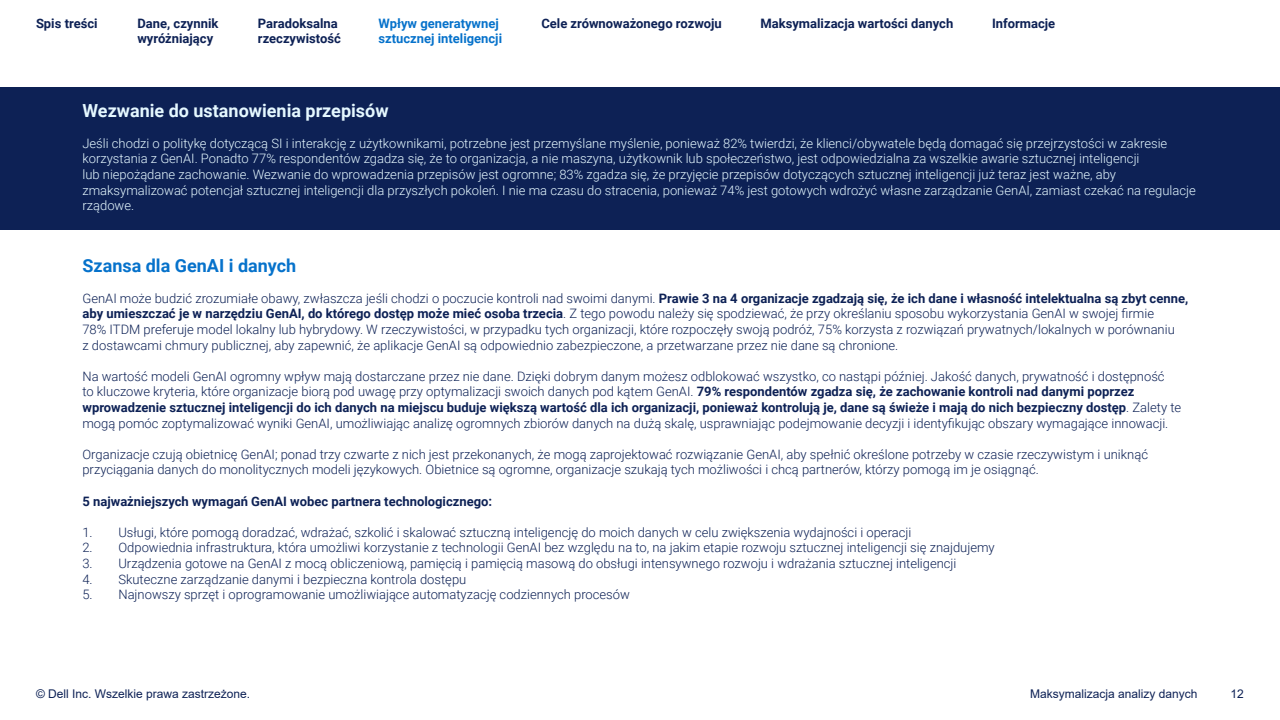
<style>
.page{position:relative;width:1280px;height:720px;background:#fff}
.page>*{position:absolute;margin:0;border:0;box-sizing:border-box;transform-origin:0 0}
.t1{font:700 18px "Roboto";color:#e5f8ff}
.t2{font:700 18px "Roboto";color:#0672cb}
.t3{font:300 13px/15.6px "Roboto";color:#0d2155}
.t4{font:300 13px/15.6px "Roboto";color:#e5f8ff}
.t5{font:700 13px/15.6px "Roboto";color:#0d2155}
.t6{font:700 13px/15.6px "Roboto";color:#0672cb}
.t7{font:12px "Arial";color:#0d2155}
.s1{font-weight:700}
</style>
<div class="page">
<div style="left:0;top:88px;width:1280px;height:142px;background:#0d2155"></div>
<p class="t5" style="left:36px;top:15px;width:63px">Spis treści</p>
<p class="t5" style="left:137px;top:15px;width:83px">Dane, czynnik wyróżniający</p>
<p class="t5" style="left:258px;top:15px;width:84px">Paradoksalna rzeczywistość</p>
<p class="t6" style="left:378px;top:15px;width:125px">Wpływ generatywnej sztucznej inteligencji</p>
<p class="t5" style="left:541px;top:15px;width:182px">Cele zrównoważonego rozwoju</p>
<p class="t5" style="left:760px;top:15px;width:194px">Maksymalizacja wartości danych</p>
<p class="t5" style="left:992px;top:15px;width:65px">Informacje</p>
<p class="t1" style="left:82px;top:97px;width:308px">Wezwanie do ustanowienia przepisów</p>
<p class="t4" style="left:82px;top:135px;width:1115px">Jeśli chodzi o politykę dotyczącą SI i interakcję z użytkownikami, potrzebne jest przemyślane myślenie, ponieważ 82% twierdzi, że klienci/obywatele będą domagać się przejrzystości w zakresie korzystania z GenAI. Ponadto 77% respondentów zgadza się, że to organizacja, a nie maszyna, użytkownik lub społeczeństwo, jest odpowiedzialna za wszelkie awarie sztucznej inteligencji<br>lub niepożądane zachowanie. Wezwanie do wprowadzenia przepisów jest ogromne; 83% zgadza się, że przyjęcie przepisów dotyczących sztucznej inteligencji już teraz jest ważne, aby zmaksymalizować potencjał sztucznej inteligencji dla przyszłych pokoleń. I nie ma czasu do stracenia, ponieważ 74% jest gotowych wdrożyć własne zarządzanie GenAI, zamiast czekać na regulacje rządowe.</p>
<p class="t2" style="left:82px;top:252px;width:215px">Szansa dla GenAI i danych</p>
<p class="t3" style="left:82px;top:290px;width:1107px">GenAI może budzić zrozumiałe obawy, zwłaszcza jeśli chodzi o poczucie kontroli nad swoimi danymi. <span class="s1">Prawie 3 na 4 organizacje zgadzają się, że ich dane i własność intelektualna są zbyt cenne, aby umieszczać je w narzędziu GenAI, do którego dostęp może mieć osoba trzecia</span>. Z tego powodu należy się spodziewać, że przy określaniu sposobu wykorzystania GenAI w swojej firmie<br>78% ITDM preferuje model lokalny lub hybrydowy. W rzeczywistości, w przypadku tych organizacji, które rozpoczęły swoją podróż, 75% korzysta z rozwiązań prywatnych/lokalnych w porównaniu<br>z dostawcami chmury publicznej, aby zapewnić, że aplikacje GenAI są odpowiednio zabezpieczone, a przetwarzane przez nie dane są chronione.</p>
<p class="t3" style="left:82px;top:368px;width:1100px">Na wartość modeli GenAI ogromny wpływ mają dostarczane przez nie dane. Dzięki dobrym danym możesz odblokować wszystko, co nastąpi później. Jakość danych, prywatność i dostępność<br>to kluczowe kryteria, które organizacje biorą pod uwagę przy optymalizacji swoich danych pod kątem GenAI. <span class="s1">79% respondentów zgadza się, że zachowanie kontroli nad danymi poprzez wprowadzenie sztucznej inteligencji do ich danych na miejscu buduje większą wartość dla ich organizacji, ponieważ kontrolują je, dane są świeże i mają do nich bezpieczny dostęp</span>. Zalety te mogą pomóc zoptymalizować wyniki GenAI, umożliwiając analizę ogromnych zbiorów danych na dużą skalę, usprawniając podejmowanie decyzji i identyfikując obszary wymagające innowacji.</p>
<p class="t3" style="left:82px;top:446px;width:1067px">Organizacje czują obietnicę GenAI; ponad trzy czwarte z nich jest przekonanych, że mogą zaprojektować rozwiązanie GenAI, aby spełnić określone potrzeby w czasie rzeczywistym i uniknąć przyciągania danych do monolitycznych modeli językowych. Obietnice są ogromne, organizacje szukają tych możliwości i chcą partnerów, którzy pomogą im je osiągnąć.</p>
<p class="t5" style="left:82px;top:493px;width:411px">5 najważniejszych wymagań GenAI wobec partnera technologicznego:</p>
<p class="t3" style="left:82px;top:524px;width:830px">1. Usługi, które pomogą doradzać, wdrażać, szkolić i skalować sztuczną inteligencję do moich danych w celu zwiększenia wydajności i operacji</p>
<p class="t3" style="left:82px;top:539px;width:914px">2. Odpowiednia infrastruktura, która umożliwi korzystanie z technologii GenAI bez względu na to, na jakim etapie rozwoju sztucznej inteligencji się znajdujemy</p>
<p class="t3" style="left:82px;top:555px;width:876px">3. Urządzenia gotowe na GenAI z mocą obliczeniową, pamięcią i pamięcią masową do obsługi intensywnego rozwoju i wdrażania sztucznej inteligencji</p>
<p class="t3" style="left:82px;top:571px;width:385px">4. Skuteczne zarządzanie danymi i bezpieczna kontrola dostępu</p>
<p class="t3" style="left:82px;top:586px;width:549px">5. Najnowszy sprzęt i oprogramowanie umożliwiające automatyzację codziennych procesów</p>
<p class="t7" style="left:36px;top:685px;width:216px">© Dell Inc. Wszelkie prawa zastrzeżone.</p>
<p class="t7" style="left:1030px;top:685px;width:169px">Maksymalizacja analizy danych</p>
<p class="t7" style="left:1231px;top:685px;width:15px">12</p>
</div>
